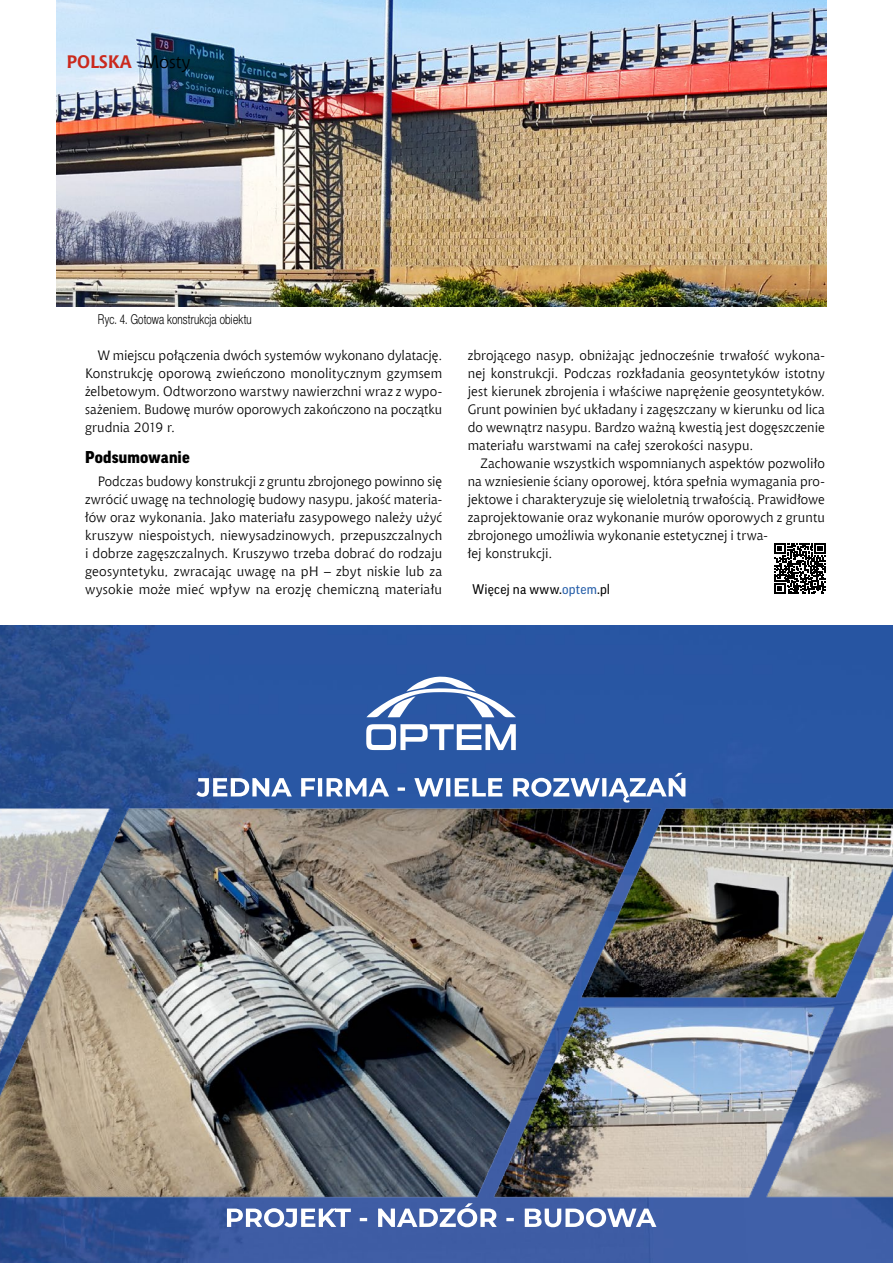
<style>
.page{position:relative;width:893px;height:1263px;background:#fff}
.page>*{position:absolute;margin:0;border:0;box-sizing:border-box;transform-origin:0 0}
.t1{font:700 18px "Chianti EU";color:#ca291d}
.t2{font:900 16.5px "Good Pro";letter-spacing:.01em;color:#000}
.t3{font:13.5px/18px "Chianti EU";letter-spacing:.005em;color:#000;text-align:justify}
.t4{font:13.5px "Switzer Cnd EFN Light";letter-spacing:.015em;color:#000;scale:.9 1}
.t5{font:13.5px "Good Pro";letter-spacing:.01em;color:#000}
.s1{font-weight:400;color:#000}
.s2{color:#235ca8}
</style>
<div class="page">
<img style="left:0;top:626px;width:893px;height:637px">
<svg style="left:366px;top:724px;width:150px;height:26px"></svg>
<svg style="left:366px;top:676px;width:150px;height:41px"></svg>
<svg style="left:227px;top:1203px;width:429px;height:24px"></svg>
<svg style="left:196px;top:773px;width:489px;height:29px"></svg>
<svg style="left:774px;top:543px;width:51px;height:51px"></svg>
<img style="left:56px;top:0;width:770px;height:306px">
<h1 class="t1" style="left:66px;top:51px;width:126px">POLSKA <span class="s1">Mosty</span></h1>
<p class="t4" style="left:98px;top:311px;width:173px">Ryc. 4. Gotowa konstrukcja obiektu</p>
<p class="t3" style="left:85px;top:346px;width:359px;text-indent:13px">W miejscu połączenia dwóch systemów wykonano dylatację.<br>Konstrukcję oporową zwieńczono monolitycznym gzymsem żelbetowym. Odtworzono warstwy nawierzchni wraz z wypo&shy;sażeniem. Budowę murów oporowych zakończono na początku grudnia 2019 r.</p>
<p class="t2" style="left:85px;top:448px;width:106px">Podsumowanie</p>
<p class="t3" style="left:85px;top:472px;width:359px;text-indent:13px">Podczas budowy konstrukcji z gruntu zbrojonego powinno się zwrócić uwagę na technologię budowy nasypu, jakość materia&shy;łów oraz wykonania. Jako materiału zasypowego należy użyć kruszyw niespoistych, niewysadzinowych, przepuszczalnych i dobrze zagęszczalnych. Kruszywo trzeba dobrać do rodzaju geosyntetyku, zwracając uwagę na pH – zbyt niskie lub za wysokie może mieć wpływ na erozję chemiczną materiału</p>
<p class="t3" style="left:468px;top:346px;width:359px">zbrojącego nasyp, obniżając jednocześnie trwałość wykona&shy;nej konstrukcji. Podczas rozkładania geosyntetyków istotny jest kierunek zbrojenia i właściwe naprężenie geosyntetyków.<br>Grunt powinien być układany i zagęszczany w kierunku od lica do wewnątrz nasypu. Bardzo ważną kwestią jest dogęszczenie materiału warstwami na całej szerokości nasypu.</p>
<p class="t3" style="left:468px;top:454px;width:359px;text-align:left;text-indent:13px">Zachowanie wszystkich wspomnianych aspektów pozwoliło na wzniesienie ściany oporowej, która spełnia wymagania pro&shy;jektowe i charakteryzuje się wieloletnią trwałością. Prawidłowe zaprojektowanie oraz wykonanie murów oporowych z gruntu zbrojonego umożliwia wykonanie estetycznej i trwa-<br>łej konstrukcji.</p>
<p class="t5" style="left:472px;top:581px;width:140px">Więcej na www.<span class="s2">optem</span>.pl</p>
</div>
